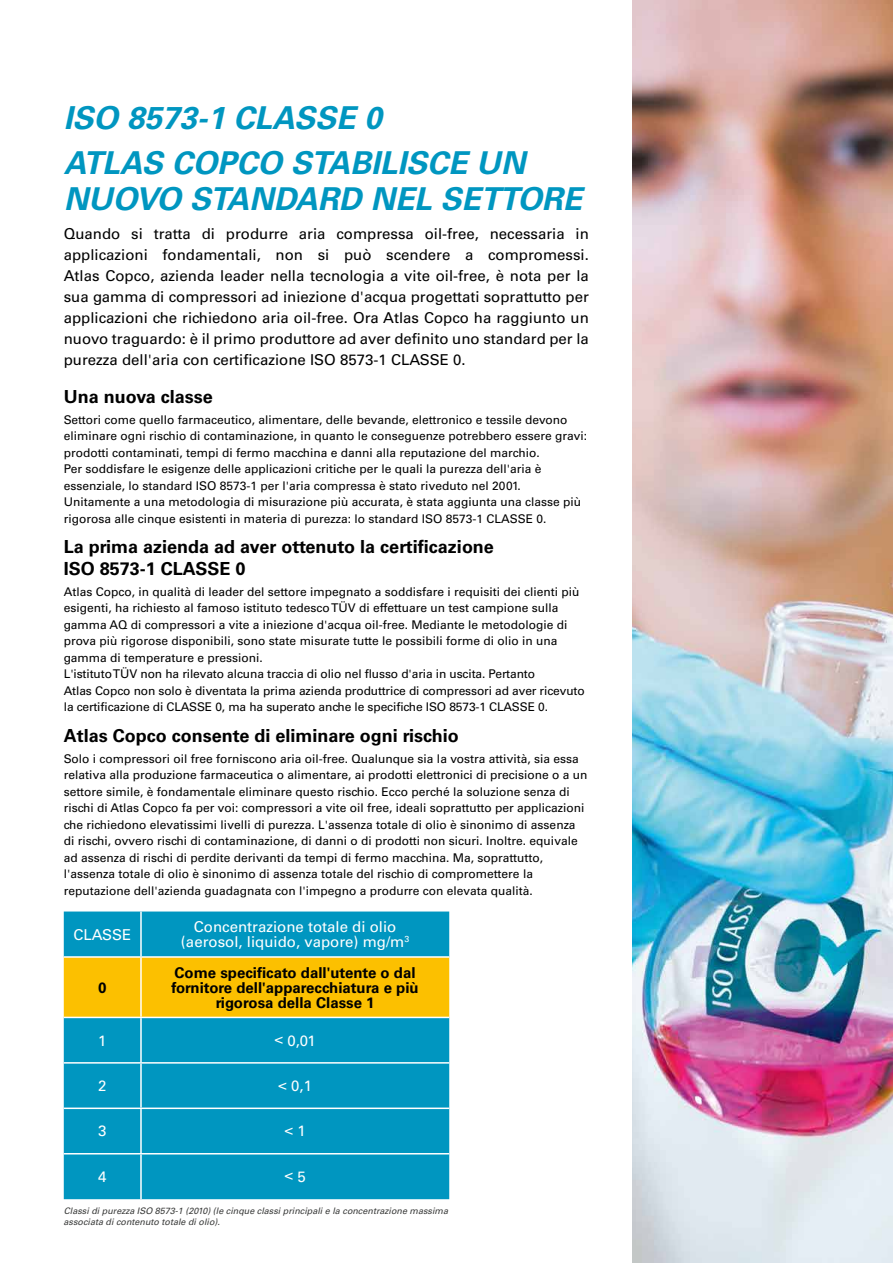
<style>
.page{position:relative;width:893px;height:1263px;background:#fff}
.page>*{position:absolute;margin:0;border:0;box-sizing:border-box;transform-origin:0 0}
.t1{font:italic 700 31.5px/44.5px "Univers LT Std";color:#0096c0}
.t2{font:700 18px/21.6px "Univers LT Std";color:#000}
.t3{font:15px/21px "Univers LT Std";color:#000;text-align:justify}
.t4{font:700 15px/15px "Univers LT Std";color:#000;text-align:center}
.t5{font:15px/15px "Univers LT Std";color:#fff;text-align:center}
.t6{font:12px/16.5px "Univers LT Std";color:#000}
.t7{font:italic 9px/10.8px "Univers LT Std";color:#393a39}
</style>
<div class="page">
<img style="left:632px;top:0;width:261px;height:1263px">
<div style="left:64px;top:911px;width:385px;height:288px;background:#0096c0"></div>
<div style="left:64px;top:958px;width:385px;height:59px;background:#fcc000"></div>
<hr style="left:64px;top:956px;width:77px;height:2px;background:#fff">
<hr style="left:141px;top:956px;width:308px;height:2px;background:#fff">
<hr style="left:64px;top:1017px;width:77px;height:1px;background:#fff">
<hr style="left:141px;top:1017px;width:308px;height:1px;background:#fff">
<hr style="left:64px;top:1062px;width:77px;height:1px;background:#fff">
<hr style="left:141px;top:1062px;width:308px;height:1px;background:#fff">
<hr style="left:64px;top:1107px;width:77px;height:2px;background:#fff">
<hr style="left:141px;top:1107px;width:308px;height:2px;background:#fff">
<hr style="left:64px;top:1153px;width:77px;height:1px;background:#fff">
<hr style="left:141px;top:1153px;width:308px;height:1px;background:#fff">
<hr style="left:140px;top:911px;width:2px;height:45px;background:#fff">
<hr style="left:140px;top:958px;width:2px;height:59px;background:#fff">
<hr style="left:140px;top:1018px;width:2px;height:44px;background:#fff">
<hr style="left:140px;top:1063px;width:2px;height:44px;background:#fff">
<hr style="left:140px;top:1109px;width:2px;height:44px;background:#fff">
<hr style="left:140px;top:1154px;width:2px;height:45px;background:#fff">
<h1 class="t1" style="left:64px;top:96px;width:463px">ISO 8573-1 CLASSE 0<br>ATLAS COPCO STABILISCE UN</h1>
<h1 class="t1" style="left:64px;top:177px;width:520px">NUOVO STANDARD NEL SETTORE</h1>
<p class="t3" style="left:64px;top:223px;width:527px">Quando si tratta di produrre aria compressa oil-free, necessaria in applicazioni fondamentali, non si può scendere a compromessi.<br>Atlas Copco, azienda leader nella tecnologia a vite oil-free, è nota per la sua gamma di compressori ad iniezione d'acqua progettati soprattutto per applicazioni che richiedono aria oil-free. Ora Atlas Copco ha raggiunto un nuovo traguardo: è il primo produttore ad aver definito uno standard per la purezza dell'aria con certificazione ISO 8573-1 CLASSE 0.</p>
<h2 class="t2" style="left:64px;top:386px;width:150px">Una nuova classe</h2>
<p class="t6" style="left:64px;top:411px;width:525px">Settori come quello farmaceutico, alimentare, delle bevande, elettronico e tessile devono eliminare ogni rischio di contaminazione, in quanto le conseguenze potrebbero essere gravi: prodotti contaminati, tempi di fermo macchina e danni alla reputazione del marchio.<br>Per soddisfare le esigenze delle applicazioni critiche per le quali la purezza dell'aria è essenziale, lo standard ISO 8573-1 per l'aria compressa è stato riveduto nel 2001.<br>Unitamente a una metodologia di misurazione più accurata, è stata aggiunta una classe più rigorosa alle cinque esistenti in materia di purezza: lo standard ISO 8573-1 CLASSE 0.</p>
<h2 class="t2" style="left:64px;top:536px;width:432px">La prima azienda ad aver ottenuto la certificazione<br>ISO 8573-1 CLASSE 0</h2>
<p class="t6" style="left:64px;top:583px;width:523px">Atlas Copco, in qualità di leader del settore impegnato a soddisfare i requisiti dei clienti più esigenti, ha richiesto al famoso istituto tedesco TÜV di effettuare un test campione sulla gamma AQ di compressori a vite a iniezione d'acqua oil-free. Mediante le metodologie di prova più rigorose disponibili, sono state misurate tutte le possibili forme di olio in una gamma di temperature e pressioni.<br>L'istituto TÜV non ha rilevato alcuna traccia di olio nel flusso d'aria in uscita. Pertanto<br>Atlas Copco non solo è diventata la prima azienda produttrice di compressori ad aver ricevuto la certificazione di CLASSE 0, ma ha superato anche le specifiche ISO 8573-1 CLASSE 0.</p>
<h2 class="t2" style="left:64px;top:725px;width:397px">Atlas Copco consente di eliminare ogni rischio</h2>
<p class="t6" style="left:64px;top:750px;width:525px">Solo i compressori oil free forniscono aria oil-free. Qualunque sia la vostra attività, sia essa relativa alla produzione farmaceutica o alimentare, ai prodotti elettronici di precisione o a un settore simile, è fondamentale eliminare questo rischio. Ecco perché la soluzione senza di rischi di Atlas Copco fa per voi: compressori a vite oil free, ideali soprattutto per applicazioni che richiedono elevatissimi livelli di purezza. L'assenza totale di olio è sinonimo di assenza di rischi, ovvero rischi di contaminazione, di danni o di prodotti non sicuri. Inoltre. equivale ad assenza di rischi di perdite derivanti da tempi di fermo macchina. Ma, soprattutto, l'assenza totale di olio è sinonimo di assenza totale del rischio di compromettere la reputazione dell'azienda guadagnata con l'impegno a produrre con elevata qualità.</p>
<p class="t5" style="left:73px;top:927px;width:60px">CLASSE</p>
<p class="t5" style="left:181px;top:919px;width:230px">Concentrazione totale di olio (aerosol, liquido, vapore) mg/m<sup>3</sup></p>
<p class="t4" style="left:98px;top:980px;width:10px">0</p>
<p class="t4" style="left:171px;top:965px;width:249px">Come specificato dall'utente o dal fornitore dell'apparecchiatura e più rigorosa della Classe 1</p>
<p class="t5" style="left:98px;top:1033px;width:10px">1</p>
<p class="t5" style="left:274px;top:1033px;width:43px">&lt; 0,01</p>
<p class="t5" style="left:98px;top:1078px;width:10px">2</p>
<p class="t5" style="left:278px;top:1078px;width:35px">&lt; 0,1</p>
<p class="t5" style="left:98px;top:1124px;width:10px">3</p>
<p class="t5" style="left:284px;top:1123px;width:23px">&lt; 1</p>
<p class="t5" style="left:98px;top:1169px;width:10px">4</p>
<p class="t5" style="left:284px;top:1168px;width:23px">&lt; 5</p>
<p class="t7" style="left:64px;top:1206px;width:386px">Classi di purezza ISO 8573-1 (2010) (le cinque classi principali e la concentrazione massima associata di contenuto totale di olio).</p>
</div>
